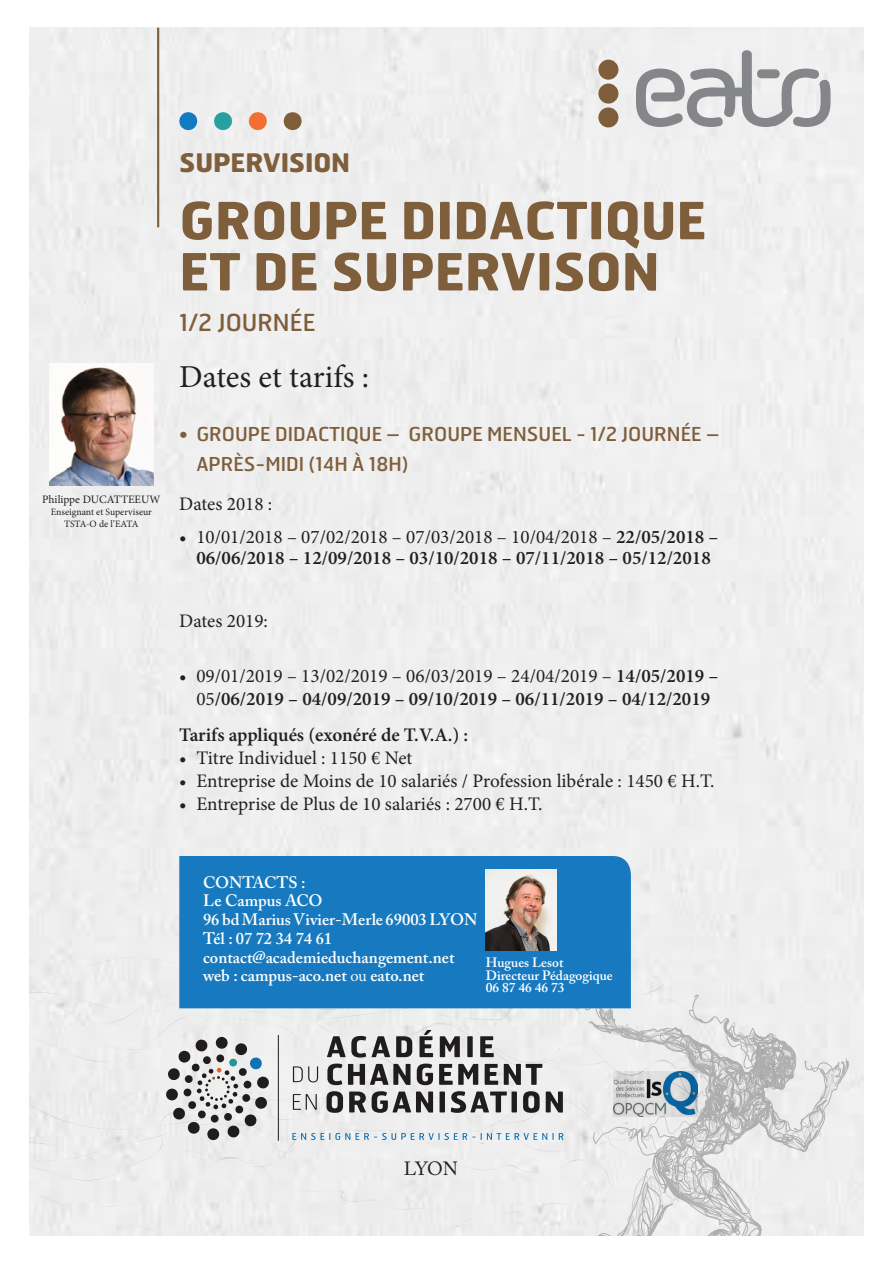
<style>
.page{position:relative;width:893px;height:1263px;background:#fff}
.page>*{position:absolute;margin:0;border:0;box-sizing:border-box;transform-origin:0 0}
.t1{font:700 51.15px/51.2px "Hermes";color:#7f5e3b}
.t2{font:31.95px "Minion Pro";color:#231f20}
.t3{font:700 25.5px "Hermes";letter-spacing:-.005em;color:#7f5e3b}
.t4{font:23.4px "Hermes";color:#7f5e3b}
.t5{font:600 19.2px/21.3px "Minion Pro";color:#231f20;text-align:center}
.t6{font:19.2px "Minion Pro";color:#231f20}
.t7{font:19.2px/29.8px "Hermes";color:#7f5e3b}
.t8{font:19.05px "Adobe Caslon Pro";color:#231f20}
.t9{font:600 16.5px "Adobe Caslon Pro";color:#fff}
.t10{font:600 13.5px "Adobe Caslon Pro";color:#fff}
.t11{font:11.4px "Minion Pro";color:#231f20}
.t12{font:9.75px "Minion Pro";color:#231f20}
.s1{font-weight:400}
</style>
<div class="page">
<div style="left:30px;top:28px;width:833px;height:1207px;background:#efefef"></div>
<hr style="left:157px;top:28px;width:2px;height:199px;background:#7f5e3b">
<svg style="left:178px;top:111px;width:20px;height:20px"></svg>
<svg style="left:213px;top:111px;width:20px;height:20px"></svg>
<svg style="left:248px;top:111px;width:20px;height:20px"></svg>
<svg style="left:282px;top:111px;width:21px;height:20px"></svg>
<div style="left:598px;top:60px;width:20px;height:20px;background:#7f5e3b;border-radius:50%"></div>
<div style="left:598px;top:84px;width:20px;height:20px;background:#7f5e3b;border-radius:50%"></div>
<div style="left:598px;top:107px;width:20px;height:20px;background:#7f5e3b;border-radius:50%"></div>
<svg style="left:636px;top:50px;width:195px;height:77px"></svg>
<svg style="left:30px;top:945px;width:818px;height:290px"></svg>
<hr style="left:278px;top:1035px;width:1px;height:106px;background:#231f20">
<img style="left:613px;top:1072px;width:85px;height:44px">
<img style="left:49px;top:364px;width:104px;height:121px">
<div style="left:179px;top:856px;width:452px;height:152px;background:#177ac0"></div>
<img style="left:486px;top:869px;width:70px;height:81px">
<p class="t11" style="left:42px;top:492px;width:120px">Philippe DUCATTEEUW</p>
<p class="t12" style="left:51px;top:505px;width:103px">Enseignant et Superviseur</p>
<p class="t12" style="left:64px;top:517px;width:76px">TSTA-O de l’EATA</p>
<p class="t3" style="left:179px;top:146px;width:173px">SUPERVISION</p>
<p class="t1" style="left:179px;top:193px;width:529px">GROUPE DIDACTIQUE<br>ET DE SUPERVISON</p>
<p class="t4" style="left:179px;top:307px;width:138px">1/2 JOURNÉE</p>
<p class="t2" style="left:179px;top:355px;width:191px">Dates et tarifs :</p>
<p class="t7" style="left:196px;top:419px;width:525px;text-indent:-17px">• GROUPE DIDACTIQUE – GROUPE MENSUEL - 1/2 JOURNÉE –<br>APRÈS-MIDI (14H À 18H)</p>
<p class="t6" style="left:179px;top:490px;width:95px">Dates 2018 :</p>
<p class="t5" style="left:179px;top:527px;width:541px"><span class="s1">• 10/01/2018 – 07/02/2018 – 07/03/2018 – 10/04/2018 –</span> 22/05/2018 –<br>06/06/2018 – 12/09/2018 – 03/10/2018 – 07/11/2018 – 05/12/2018</p>
<p class="t6" style="left:179px;top:608px;width:90px">Dates 2019:</p>
<p class="t5" style="left:179px;top:665px;width:541px;line-height:23px"><span class="s1">• 09/01/2019 – 13/02/2019 – 06/03/2019 – 24/04/2019 –</span> 14/05/2019 –<br><span class="s1">05</span>/06/2019 – 04/09/2019 – 09/10/2019 – 06/11/2019 – 04/12/2019</p>
<p class="t5" style="left:179px;top:725px;width:290px">Tarifs appliqués (exonéré de T.V.A.) :</p>
<p class="t6" style="left:179px;top:745px;width:235px">• Titre Individuel : 1150 € Net</p>
<p class="t6" style="left:179px;top:768px;width:537px">• Entreprise de Moins de 10 salariés / Profession libérale : 1450 € H.T.</p>
<p class="t6" style="left:179px;top:791px;width:365px">• Entreprise de Plus de 10 salariés : 2700 € H.T.</p>
<p class="t9" style="left:203px;top:872px;width:104px">CONTACTS :</p>
<p class="t9" style="left:203px;top:891px;width:121px">Le Campus ACO</p>
<p class="t9" style="left:203px;top:910px;width:276px">96 bd Marius Vivier-Merle 69003 LYON</p>
<p class="t9" style="left:203px;top:928px;width:131px">Tél : 07 72 34 74 61</p>
<p class="t9" style="left:203px;top:947px;width:253px">contact@academieduchangement.net</p>
<p class="t9" style="left:203px;top:966px;width:223px">web : campus-aco.net <span class="s1">ou</span> eato.net</p>
<p class="t10" style="left:486px;top:954px;width:79px">Hugues Lesot</p>
<p class="t10" style="left:486px;top:967px;width:128px">Directeur Pédagogique</p>
<p class="t10" style="left:486px;top:980px;width:80px">06 87 46 46 73</p>
<p class="t8" style="left:404px;top:1158px;width:56px">LYON</p>
</div>
